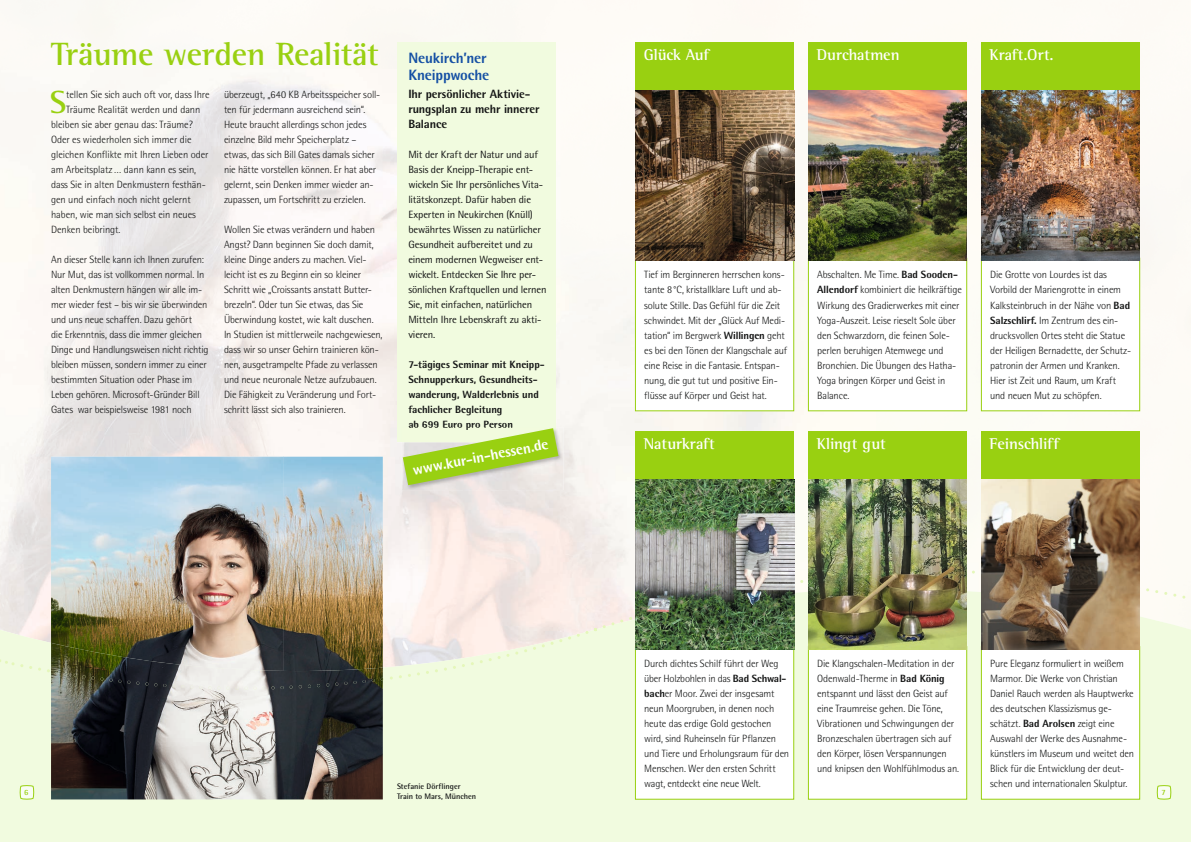
<style>
.page{position:relative;width:1191px;height:842px;background:#fff}
.page>*{position:absolute;margin:0;border:0;box-sizing:border-box;transform-origin:0 0}
.t1{font:700 33px "Rotis Semi Serif Std";letter-spacing:-.015em;color:#99d011}
.t2{font:700 32.8px "Rotis Semi Serif Std";color:#99d011}
.t3{font:700 16px "Rotis Semi Serif Std";letter-spacing:-.005em;color:#fff}
.t4{font:800 15px "Rotis Semi Sans";color:#fff}
.t5{font:800 15px "Rotis Semi Sans";letter-spacing:-.015em;color:#1550a4}
.t6{font:800 12px/15px "Rotis Semi Sans";letter-spacing:-.01em;color:#131414}
.t7{font:300 10.5px/15px "Rotis Semi Sans";letter-spacing:-.015em;color:#131414}
.t8{font:10.5px/15px "Rotis Semi Sans";letter-spacing:-.015em;color:#131414}
.t9{font:800 10.5px/15px "Rotis Semi Sans";letter-spacing:-.005em;color:#131414}
.t10{font:700 8px/10px "Rotis Semi Sans";letter-spacing:.005em;color:#131414}
.t11{font:700 8px "Rotis Semi Sans";color:#99d011}
.s1{font-family:"Rotis Semi Sans";font-weight:800;font-size:15px;color:#1550a4}
.s2{font-weight:800}
</style>
<div class="page">
<div style="left:560px;top:0;width:631px;height:562px;background:#fdfbf5"></div>
<img style="left:105px;top:70px;width:292px;height:281px">
<img style="left:104px;top:351px;width:298px;height:106px">
<img style="left:560px;top:562px;width:421px;height:10px">
<div style="left:0;top:688px;width:1191px;height:154px;background:#f1fbdf"></div>
<svg style="left:967px;top:568px;width:14px;height:4px"></svg>
<svg style="left:0;top:572px;width:1191px;height:116px;background:#f4f2e4"></svg>
<div style="left:635px;top:43px;width:159px;height:48px;background:#99d011"></div>
<div style="left:808px;top:43px;width:159px;height:48px;background:#99d011"></div>
<div style="left:981px;top:43px;width:159px;height:48px;background:#99d011"></div>
<div style="left:635px;top:431px;width:159px;height:48px;background:#99d011"></div>
<div style="left:808px;top:431px;width:159px;height:48px;background:#99d011"></div>
<div style="left:981px;top:431px;width:159px;height:48px;background:#99d011"></div>
<div style="left:635px;top:258px;width:158px;height:153px;background:#fff"></div>
<div style="left:635px;top:258px;width:159px;height:153px;border:1px solid #99d011"></div>
<div style="left:981px;top:258px;width:158px;height:153px;background:#fff"></div>
<div style="left:981px;top:258px;width:159px;height:153px;border:1px solid #99d011"></div>
<div style="left:635px;top:647px;width:158px;height:152px;background:#fff"></div>
<div style="left:635px;top:646px;width:159px;height:153px;border:1px solid #99d011"></div>
<div style="left:808px;top:647px;width:158px;height:152px;background:#fff"></div>
<div style="left:808px;top:646px;width:159px;height:153px;border:1px solid #99d011"></div>
<div style="left:981px;top:647px;width:158px;height:152px;background:#fff"></div>
<div style="left:981px;top:646px;width:159px;height:153px;border:1px solid #99d011"></div>
<div style="left:808px;top:258px;width:158px;height:153px;background:#fff"></div>
<div style="left:808px;top:258px;width:159px;height:153px;border:1px solid #99d011"></div>
<div style="left:397px;top:43px;width:159px;height:399px;background:#f1fbdf"></div>
<img style="left:402px;top:427px;width:161px;height:63px">
<img style="left:402px;top:427px;width:154px;height:15px">
<img style="left:409px;top:427px;width:103px;height:1px">
<svg style="left:403px;top:428px;width:155px;height:57px"></svg>
<img style="left:635px;top:91px;width:159px;height:170px">
<img style="left:808px;top:91px;width:159px;height:170px">
<img style="left:981px;top:91px;width:159px;height:170px">
<img style="left:635px;top:479px;width:159px;height:170px">
<img style="left:808px;top:479px;width:159px;height:170px">
<img style="left:981px;top:479px;width:159px;height:170px">
<img style="left:51px;top:457px;width:332px;height:186px">
<img style="left:51px;top:643px;width:332px;height:156px">
<img style="left:56px;top:671px;width:235px;height:18px">
<img style="left:308px;top:678px;width:75px;height:10px">
<svg style="left:20px;top:785px;width:14px;height:19px"></svg>
<svg style="left:1156px;top:785px;width:15px;height:19px"></svg>
<h1 class="t1" style="left:51px;top:34px;width:437px">Träume werden Realität <span class="s1">Neukirch’ner</span></h1>
<h3 class="t5" style="left:408px;top:65px;width:83px">Kneippwoche</h3>
<p class="t6" style="left:408px;top:86px;width:133px">Ihr persönlicher Aktivie&shy;rungsplan zu mehr innerer<br>Balance</p>
<p class="t8" style="left:408px;top:146px;width:140px">Mit der Kraft der Natur und auf<br>Basis der Kneipp-Therapie ent&shy;wickeln Sie Ihr persönliches Vita&shy;litätskonzept. Dafür haben die<br>Experten in Neukirchen (Knüll) bewährtes Wissen zu natürlicher<br>Gesundheit aufbereitet und zu einem modernen Wegweiser ent&shy;wickelt. Entdecken Sie Ihre per&shy;sönlichen Kraftquellen und lernen<br>Sie, mit einfachen, natürlichen<br>Mitteln Ihre Lebenskraft zu akti&shy;vieren.</p>
<p class="t9" style="left:408px;top:356px;width:138px">7-tägiges Seminar mit Kneipp-<br>Schnupperkurs, Gesundheits&shy;wanderung, Walderlebnis und fachlicher Begleitung<br>ab 699 Euro pro Person</p>
<h3 class="t4" style="left:411px;top:461px;width:139px;rotate:-11deg">www.kur-in-hessen.de</h3>
<h2 class="t2" style="left:50px;top:82px;width:18px">S</h2>
<p class="t7" style="left:66px;top:87px;width:145px">tellen Sie sich auch oft vor, dass Ihre</p>
<p class="t7" style="left:224px;top:87px;width:158px">überzeugt, „640 KB Arbeitsspeicher soll&shy;ten für jedermann ausreichend sein“.<br>Heute braucht allerdings schon jedes einzelne Bild mehr Speicherplatz – etwas, das sich Bill Gates damals sicher nie hätte vorstellen können. Er hat aber gelernt, sein Denken immer wieder an&shy;zupassen, um Fortschritt zu erzielen.</p>
<p class="t7" style="left:224px;top:222px;width:160px">Wollen Sie etwas verändern und haben Angst? Dann beginnen Sie doch damit, kleine Dinge anders zu machen. Viel&shy;leicht ist es zu Beginn ein so kleiner Schritt wie „Croissants anstatt Butter&shy;brezeln“. Oder tun Sie etwas, das Sie Überwindung kostet, wie kalt duschen.<br>In Studien ist mittlerweile nachgewiesen, dass wir so unser Gehirn trainieren kön&shy;nen, ausgetrampelte Pfade zu verlassen und neue neuronale Netze aufzubauen.<br>Die Fähigkeit zu Veränderung und Fort&shy;schritt lässt sich also trainieren.</p>
<p class="t7" style="left:66px;top:102px;width:136px">Träume Realität werden und dann</p>
<p class="t7" style="left:51px;top:117px;width:143px">bleiben sie aber genau das: Träume?</p>
<p class="t7" style="left:51px;top:132px;width:142px">Oder es wiederholen sich immer die</p>
<p class="t7" style="left:51px;top:147px;width:159px">gleichen Konflikte mit Ihren Lieben oder</p>
<p class="t7" style="left:51px;top:162px;width:147px">am Arbeitsplatz … dann kann es sein,</p>
<p class="t7" style="left:51px;top:177px;width:156px">dass Sie in alten Denkmustern festhän-</p>
<p class="t7" style="left:51px;top:192px;width:141px">gen und einfach noch nicht gelernt</p>
<p class="t7" style="left:51px;top:207px;width:146px">haben, wie man sich selbst ein neues</p>
<p class="t7" style="left:51px;top:222px;width:71px">Denken beibringt.</p>
<p class="t7" style="left:51px;top:252px;width:159px">An dieser Stelle kann ich Ihnen zurufen:<br>Nur Mut, das ist vollkommen normal. In alten Denkmustern hängen wir alle im&shy;mer wieder fest – bis wir sie überwinden und uns neue schaffen. Dazu gehört<br>die Erkenntnis, dass die immer gleichen Dinge und Handlungsweisen nicht richtig bleiben müssen, sondern immer zu einer bestimmten Situation oder Phase im Leben gehören. Microsoft-Gründer Bill Gates war beispielsweise 1981 noch</p>
<h3 class="t3" style="left:643px;top:45px;width:67px">Glück Auf</h3>
<h3 class="t3" style="left:816px;top:45px;width:84px">Durchatmen</h3>
<h3 class="t3" style="left:989px;top:45px;width:66px">Kraft.Ort.</h3>
<p class="t7" style="left:644px;top:267px;width:144px">Tief im Berginneren herrschen kons&shy;tante 8 °C, kristallklare Luft und ab&shy;solute Stille. Das Gefühl für die Zeit schwindet. Mit der „Glück Auf Medi&shy;tation“ im Bergwerk <span class="s2">Willingen</span> geht es bei den Tönen der Klangschale auf eine Reise in die Fantasie. Entspan&shy;nung, die gut tut und positive Ein&shy;flüsse auf Körper und Geist hat.</p>
<p class="t7" style="left:990px;top:267px;width:142px">Die Grotte von Lourdes ist das<br>Vorbild der Mariengrotte in einem<br>Kalksteinbruch in der Nähe von <span class="s2">Bad<br>Salzschlirf.</span> Im Zentrum des ein&shy;drucksvollen Ortes steht die Statue der Heiligen Bernadette, der Schutz&shy;patronin der Armen und Kranken.<br>Hier ist Zeit und Raum, um Kraft und neuen Mut zu schöpfen.</p>
<p class="t7" style="left:817px;top:267px;width:146px">Abschalten. Me Time. <span class="s2">Bad Sooden-<br>Allendorf</span> kombiniert die heilkräftige<br>Wirkung des Gradierwerkes mit einer<br>Yoga-Auszeit. Leise rieselt Sole über den Schwarzdorn, die feinen Sole&shy;perlen beruhigen Atemwege und<br>Bronchien. Die Übungen des Hatha-<br>Yoga bringen Körper und Geist in<br>Balance.</p>
<h3 class="t3" style="left:643px;top:434px;width:73px">Naturkraft</h3>
<h3 class="t3" style="left:816px;top:434px;width:71px">Klingt gut</h3>
<h3 class="t3" style="left:989px;top:434px;width:71px">Feinschliff</h3>
<p class="t7" style="left:644px;top:656px;width:146px">Durch dichtes Schilf führt der Weg über Holzbohlen in das <span class="s2">Bad Schwal&shy;bach</span>er Moor. Zwei der insgesamt neun Moorgruben, in denen noch heute das erdige Gold gestochen wird, sind Ruheinseln für Pflanzen und Tiere und Erholungsraum für den Menschen. Wer den ersten Schritt wagt, entdeckt eine neue Welt.</p>
<p class="t7" style="left:817px;top:656px;width:143px">Die Klangschalen-Meditation in der Odenwald-Therme in <span class="s2">Bad König </span>entspannt und lässt den Geist auf eine Traumreise gehen. Die Töne, Vibrationen und Schwingungen der Bronzeschalen übertragen sich auf den Körper, lösen Verspannungen und knipsen den Wohlfühlmodus an.</p>
<p class="t7" style="left:990px;top:656px;width:145px">Pure Eleganz formuliert in weißem Marmor. Die Werke von Christian Daniel Rauch werden als Hauptwerke des deutschen Klassizismus ge&shy;schätzt. <span class="s2">Bad Arolsen</span> zeigt eine Auswahl der Werke des Ausnahme&shy;künstlers im Museum und weitet den Blick für die Entwicklung der deut&shy;schen und internationalen Skulptur.</p>
<p class="t10" style="left:397px;top:782px;width:81px">Stefanie Dörflinger<br>Train to Mars, München</p>
<p class="t11" style="left:24px;top:787px;width:6px">6</p>
<p class="t11" style="left:1161px;top:787px;width:6px">7</p>
</div>
